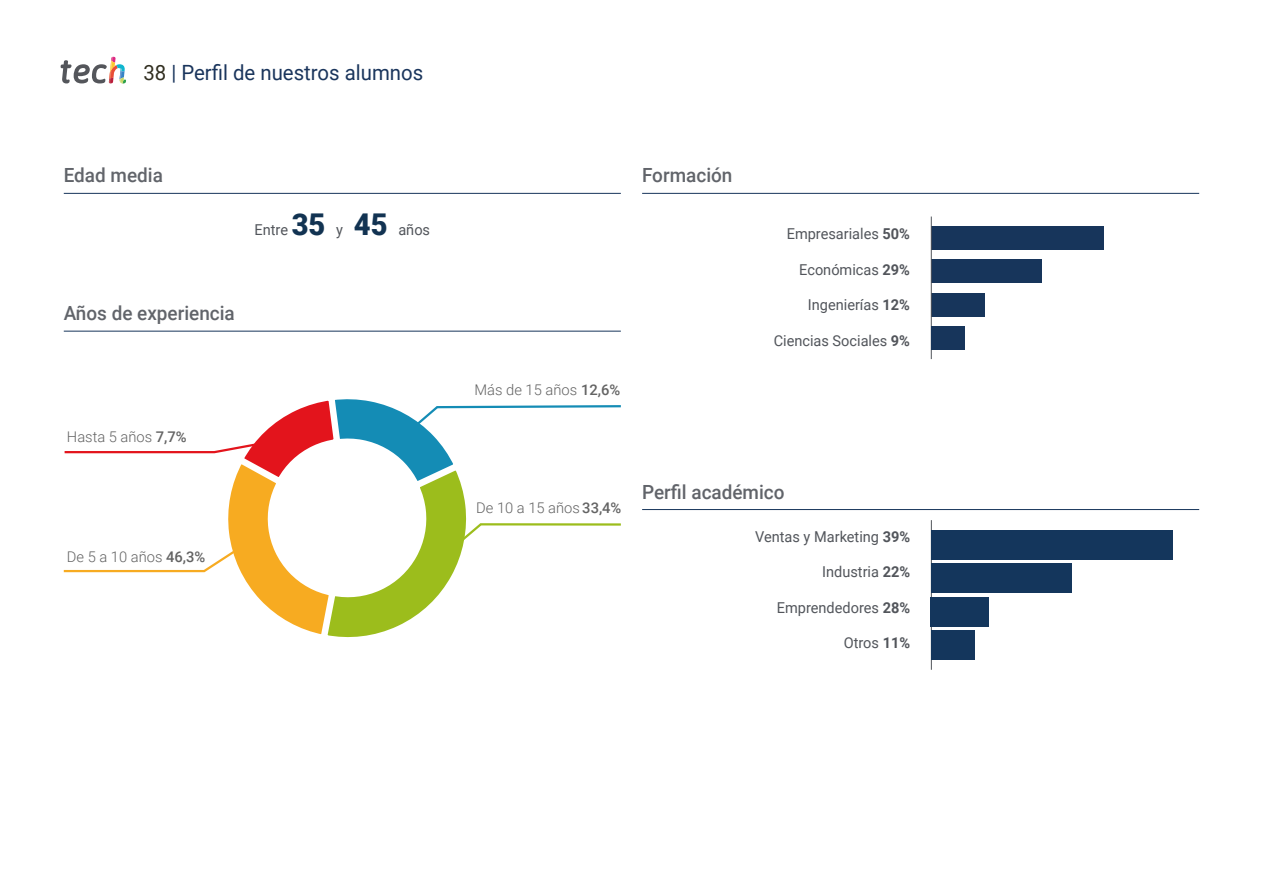
<style>
.page{position:relative;width:1263px;height:893px;background:#fff}
.page>*{position:absolute;margin:0;border:0;box-sizing:border-box;transform-origin:0 0}
.t1{font:21px "Roboto";color:#1a355c}
.t2{font:500 19.5px "Roboto";color:#61646a}
.t3{font:15px "Roboto";color:#52555b}
.t4{font:300 14.7px "Roboto";color:#636363}
.s1{color:#312e20}
.s2{font-weight:900;font-size:30px;color:#123352}
.s3{font-weight:500}
.s4{font-weight:700}
</style>
<div class="page">
<svg style="left:61px;top:57px;width:65px;height:27px"></svg>
<div style="left:931px;top:293px;width:54px;height:24px;background:#17355b"></div>
<hr style="left:64px;top:193px;width:557px;height:1px;background:#17355b">
<hr style="left:642px;top:509px;width:557px;height:1px;background:#17355b">
<hr style="left:931px;top:520px;width:1px;height:150px;background:#52555b">
<hr style="left:642px;top:193px;width:557px;height:1px;background:#17355b">
<div style="left:931px;top:226px;width:173px;height:24px;background:#17355b"></div>
<div style="left:931px;top:259px;width:111px;height:24px;background:#17355b"></div>
<hr style="left:931px;top:217px;width:1px;height:142px;background:#52555b">
<hr style="left:64px;top:331px;width:557px;height:1px;background:#17355b">
<div style="left:932px;top:326px;width:33px;height:24px;background:#17355b"></div>
<div style="left:931px;top:630px;width:43px;height:30px;background:#14365c"></div>
<div style="left:931px;top:597px;width:58px;height:29px;background:#14365c"></div>
<div style="left:931px;top:564px;width:140px;height:29px;background:#14365c"></div>
<div style="left:931px;top:530px;width:242px;height:30px;background:#14365c"></div>
<svg style="left:63px;top:399px;width:558px;height:239px"></svg>
<h1 class="t1" style="left:144px;top:57px;width:281px"><span class="s1">38</span> | Perfil de nuestros alumnos</h1>
<h2 class="t2" style="left:64px;top:161px;width:101px">Edad media</h2>
<p class="t3" style="left:254px;top:219px;width:177px">Entre <span class="s2">35</span> y <span class="s2">45</span> años</p>
<h2 class="t2" style="left:64px;top:300px;width:173px">Años de experiencia</h2>
<p class="t4" style="left:67px;top:426px;width:121px">Hasta 5 años <span class="s3">7,7%</span></p>
<p class="t4" style="left:67px;top:546px;width:140px">De 5 a 10 años <span class="s3">46,3%</span></p>
<h2 class="t2" style="left:642px;top:161px;width:92px">Formación</h2>
<p class="t4" style="left:475px;top:379px;width:147px">Más de 15 años <span class="s3">12,6%</span></p>
<p class="t3" style="left:787px;top:224px;width:125px">Empresariales <span class="s4">50%</span></p>
<p class="t3" style="left:799px;top:259px;width:112px">Económicas <span class="s4">29%</span></p>
<p class="t3" style="left:808px;top:295px;width:104px">Ingenierías <span class="s4">12%</span></p>
<p class="t3" style="left:774px;top:330px;width:138px">Ciencias Sociales <span class="s4">9%</span></p>
<p class="t4" style="left:476px;top:498px;width:147px">De 10 a 15 años <span class="s3">33,4%</span></p>
<h2 class="t2" style="left:642px;top:478px;width:144px">Perfil académico</h2>
<p class="t3" style="left:755px;top:526px;width:156px">Ventas y Marketing <span class="s4">39%</span></p>
<p class="t3" style="left:822px;top:561px;width:89px">Industria <span class="s4">22%</span></p>
<p class="t3" style="left:777px;top:597px;width:135px">Emprendedores <span class="s4">28%</span></p>
<p class="t3" style="left:844px;top:632px;width:68px">Otros <span class="s4">11%</span></p>
</div>
